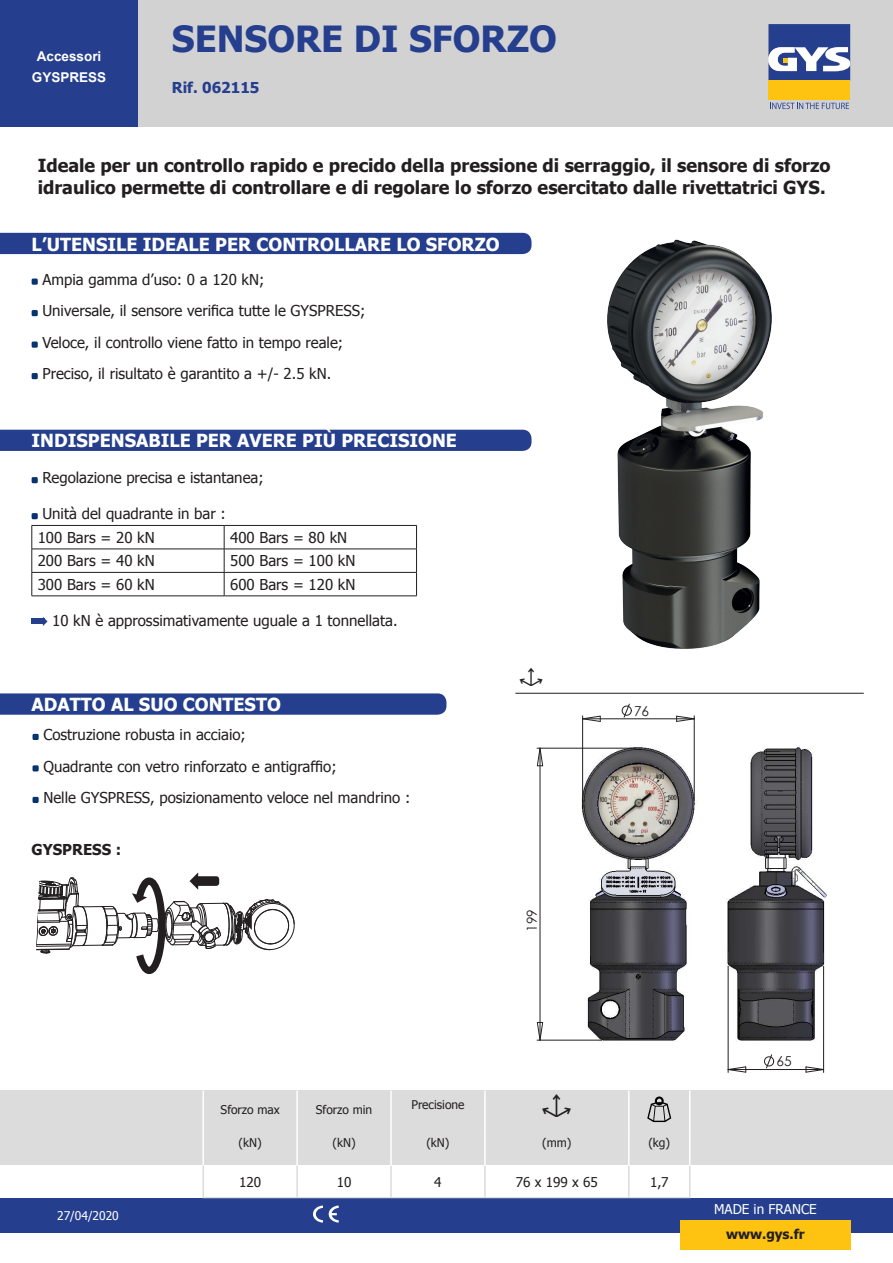
<style>
.page{position:relative;width:893px;height:1263px;background:#fff}
.page>*{position:absolute;margin:0;border:0;box-sizing:border-box;transform-origin:0 0}
.t1{font:700 36px "Tahoma";color:#253f8e}
.t2{font:700 18px/21.6px "Tahoma";color:#231f20}
.t3{font:700 18px "Tahoma";color:#fff}
.t4{font:15px "Tahoma";color:#231f20}
.t5{font:700 15px "Tahoma";color:#253f8e}
.t6{font:700 15px "Tahoma";color:#231f20}
.t7{font:13.65px "Century Gothic";color:#231f20}
.t8{font:13.5px "Tahoma";color:#231f20}
.t9{font:700 13.5px "Arial";color:#fff}
.t10{font:13.5px "Tahoma";color:#fff}
.t11{font:700 13.5px "Tahoma";color:#231f20}
.t12{font:12px "Tahoma";color:#231f20}
.t13{font:12px "Tahoma";color:#fff}
</style>
<div class="page">
<div style="left:137px;top:0;width:756px;height:127px;background:#d2d2d2"></div>
<div style="left:0;top:1198px;width:893px;height:34px;background:#253f8e"></div>
<div style="left:768px;top:81px;width:82px;height:19px;background:#fec210"></div>
<svg style="left:768px;top:24px;width:82px;height:57px;background:#6575a9"></svg>
<svg style="left:770px;top:103px;width:79px;height:6px"></svg>
<div style="left:0;top:0;width:137px;height:127px;background:#253f8e"></div>
<div style="left:680px;top:1220px;width:170px;height:30px;background:#fec210"></div>
<div style="left:0;top:1090px;width:893px;height:75px;background:#dcdcdc"></div>
<svg style="left:313px;top:1205px;width:10px;height:17px"></svg>
<svg style="left:329px;top:1205px;width:10px;height:17px"></svg>
<svg style="left:36px;top:872px;width:259px;height:103px"></svg>
<img style="left:607px;top:239px;width:165px;height:410px">
<hr style="left:515px;top:693px;width:349px;height:1px;background:#231f20">
<img style="left:536px;top:709px;width:291px;height:364px">
<hr style="left:537px;top:748px;width:98px;height:1px;background:#231f20">
<hr style="left:537px;top:1040px;width:65px;height:1px;background:#231f20">
<hr style="left:540px;top:748px;width:1px;height:292px;background:#231f20">
<svg style="left:537px;top:747px;width:6px;height:19px"></svg>
<svg style="left:537px;top:1022px;width:6px;height:19px"></svg>
<svg style="left:622px;top:703px;width:10px;height:15px"></svg>
<hr style="left:582px;top:716px;width:1px;height:85px;background:#231f20">
<hr style="left:694px;top:716px;width:1px;height:85px;background:#231f20">
<hr style="left:583px;top:718px;width:111px;height:1px;background:#231f20">
<svg style="left:582px;top:715px;width:19px;height:7px"></svg>
<svg style="left:676px;top:715px;width:19px;height:7px"></svg>
<svg style="left:764px;top:1054px;width:10px;height:14px"></svg>
<hr style="left:728px;top:966px;width:1px;height:106px;background:#231f20">
<hr style="left:823px;top:966px;width:1px;height:106px;background:#231f20">
<hr style="left:728px;top:1069px;width:96px;height:1px;background:#231f20">
<svg style="left:727px;top:1066px;width:19px;height:7px"></svg>
<svg style="left:805px;top:1066px;width:19px;height:7px"></svg>
<div style="left:0;top:233px;width:531px;height:21px;background:#253f8e"></div>
<svg style="left:0;top:693px;width:446px;height:22px;background:#2c4591"></svg>
<div style="left:32px;top:278px;width:6px;height:7px;background:#083371;border-radius:2px"></div>
<svg style="left:32px;top:310px;width:6px;height:6px"></svg>
<div style="left:32px;top:341px;width:6px;height:7px;background:#083371;border-radius:2px"></div>
<svg style="left:32px;top:373px;width:6px;height:6px"></svg>
<svg style="left:33px;top:734px;width:6px;height:6px"></svg>
<svg style="left:33px;top:765px;width:6px;height:6px"></svg>
<svg style="left:33px;top:797px;width:6px;height:6px"></svg>
<div style="left:0;top:430px;width:531px;height:21px;background:#253f8e"></div>
<svg style="left:32px;top:477px;width:6px;height:6px"></svg>
<svg style="left:32px;top:513px;width:6px;height:6px"></svg>
<hr style="left:32px;top:525px;width:192px;height:1px;background:#231f20">
<hr style="left:224px;top:525px;width:193px;height:1px;background:#231f20">
<hr style="left:32px;top:549px;width:192px;height:1px;background:#231f20">
<hr style="left:224px;top:549px;width:193px;height:1px;background:#231f20">
<hr style="left:32px;top:572px;width:192px;height:1px;background:#231f20">
<svg style="left:32px;top:526px;width:1px;height:70px"></svg>
<hr style="left:224px;top:572px;width:193px;height:1px;background:#231f20">
<svg style="left:224px;top:526px;width:1px;height:70px"></svg>
<svg style="left:416px;top:526px;width:1px;height:70px"></svg>
<hr style="left:32px;top:596px;width:192px;height:1px;background:#231f20">
<hr style="left:224px;top:596px;width:193px;height:1px;background:#231f20">
<svg style="left:32px;top:617px;width:16px;height:9px"></svg>
<hr style="left:296px;top:1090px;width:2px;height:38px;background:#fff">
<hr style="left:390px;top:1090px;width:2px;height:38px;background:#fff">
<hr style="left:484px;top:1090px;width:2px;height:38px;background:#fff">
<hr style="left:628px;top:1090px;width:2px;height:38px;background:#fff">
<hr style="left:689px;top:1090px;width:1px;height:38px;background:#fff">
<hr style="left:296px;top:1128px;width:2px;height:37px;background:#fff">
<hr style="left:390px;top:1128px;width:2px;height:37px;background:#fff">
<hr style="left:484px;top:1128px;width:2px;height:37px;background:#fff">
<hr style="left:628px;top:1128px;width:2px;height:37px;background:#fff">
<hr style="left:689px;top:1128px;width:1px;height:37px;background:#fff">
<hr style="left:202px;top:1090px;width:2px;height:38px;background:#fff">
<hr style="left:202px;top:1128px;width:2px;height:37px;background:#fff">
<hr style="left:202px;top:1197px;width:95px;height:1px;background:#d2d2d2">
<hr style="left:297px;top:1197px;width:94px;height:1px;background:#d2d2d2">
<hr style="left:391px;top:1197px;width:94px;height:1px;background:#d2d2d2">
<hr style="left:485px;top:1197px;width:144px;height:1px;background:#d2d2d2">
<hr style="left:629px;top:1197px;width:61px;height:1px;background:#d2d2d2">
<hr style="left:202px;top:1165px;width:2px;height:32px;background:#dcdcdc">
<hr style="left:296px;top:1165px;width:2px;height:32px;background:#dcdcdc">
<hr style="left:390px;top:1166px;width:2px;height:31px;background:#dcdcdc">
<hr style="left:484px;top:1166px;width:2px;height:31px;background:#dcdcdc">
<hr style="left:628px;top:1166px;width:2px;height:31px;background:#dcdcdc">
<hr style="left:689px;top:1166px;width:1px;height:31px;background:#dcdcdc">
<svg style="left:647px;top:1096px;width:24px;height:26px"></svg>
<p class="t9" style="left:37px;top:47px;width:66px">Accessori</p>
<p class="t9" style="left:32px;top:68px;width:76px">GYSPRESS</p>
<p class="t1" style="left:172px;top:13px;width:386px">SENSORE DI SFORZO</p>
<p class="t5" style="left:172px;top:77px;width:89px">Rif. 062115</p>
<p class="t2" style="left:38px;top:153px;width:794px">Ideale per un controllo rapido e precido della pressione di serraggio, il sensore di sforzo idraulico permette di controllare e di regolare lo sforzo esercitato dalle rivettatrici GYS.</p>
<p class="t3" style="left:32px;top:231px;width:470px">L’UTENSILE IDEALE PER CONTROLLARE LO SFORZO</p>
<p class="t4" style="left:42px;top:269px;width:223px">Ampia gamma d’uso: 0 a 120 kN;</p>
<p class="t4" style="left:42px;top:301px;width:324px">Universale, il sensore verifica tutte le GYSPRESS;</p>
<p class="t4" style="left:42px;top:332px;width:302px">Veloce, il controllo viene fatto in tempo reale;</p>
<p class="t4" style="left:42px;top:364px;width:290px">Preciso, il risultato è garantito a +/- 2.5 kN.</p>
<p class="t3" style="left:32px;top:428px;width:427px">INDISPENSABILE PER AVERE PIÙ PRECISIONE</p>
<p class="t4" style="left:42px;top:468px;width:223px">Regolazione precisa e istantanea;</p>
<p class="t4" style="left:42px;top:504px;width:185px">Unità del quadrante in bar :</p>
<p class="t4" style="left:38px;top:527px;width:118px">100 Bars = 20 kN</p>
<p class="t4" style="left:230px;top:527px;width:118px">400 Bars = 80 kN</p>
<p class="t4" style="left:38px;top:551px;width:118px">200 Bars = 40 kN</p>
<p class="t4" style="left:230px;top:551px;width:127px">500 Bars = 100 kN</p>
<p class="t4" style="left:38px;top:574px;width:118px">300 Bars = 60 kN</p>
<p class="t4" style="left:230px;top:574px;width:127px">600 Bars = 120 kN</p>
<p class="t4" style="left:52px;top:610px;width:347px">10 kN è approssimativamente uguale a 1 tonnellata.</p>
<p class="t3" style="left:32px;top:692px;width:251px">ADATTO AL SUO CONTESTO</p>
<p class="t4" style="left:43px;top:724px;width:204px">Costruzione robusta in acciaio;</p>
<p class="t4" style="left:43px;top:756px;width:295px">Quadrante con vetro rinforzato e antigraffio;</p>
<p class="t4" style="left:43px;top:787px;width:368px">Nelle GYSPRESS, posizionamento veloce nel mandrino :</p>
<p class="t6" style="left:32px;top:839px;width:91px">GYSPRESS :</p>
<p class="t7" style="left:522px;top:932px;width:24px;rotate:-90deg">199</p>
<p class="t7" style="left:634px;top:701px;width:17px">76</p>
<p class="t13" style="left:57px;top:1207px;width:63px">27/04/2020</p>
<p class="t12" style="left:221px;top:1101px;width:61px">Sforzo max</p>
<p class="t12" style="left:316px;top:1101px;width:58px">Sforzo min</p>
<p class="t12" style="left:411px;top:1097px;width:55px">Precisione</p>
<p class="t12" style="left:239px;top:1134px;width:25px">(kN)</p>
<p class="t12" style="left:332px;top:1134px;width:25px">(kN)</p>
<p class="t12" style="left:426px;top:1134px;width:25px">(kN)</p>
<p class="t12" style="left:542px;top:1134px;width:31px">(mm)</p>
<p class="t12" style="left:648px;top:1134px;width:23px">(kg)</p>
<p class="t8" style="left:239px;top:1173px;width:24px">120</p>
<p class="t8" style="left:337px;top:1173px;width:16px">10</p>
<p class="t8" style="left:434px;top:1173px;width:9px">4</p>
<p class="t8" style="left:516px;top:1173px;width:83px">76 x 199 x 65</p>
<p class="t8" style="left:650px;top:1173px;width:20px">1,7</p>
<p class="t7" style="left:776px;top:1052px;width:17px">65</p>
<p class="t10" style="left:714px;top:1200px;width:104px">MADE in FRANCE</p>
<p class="t11" style="left:726px;top:1225px;width:80px">www.gys.fr</p>
</div>
